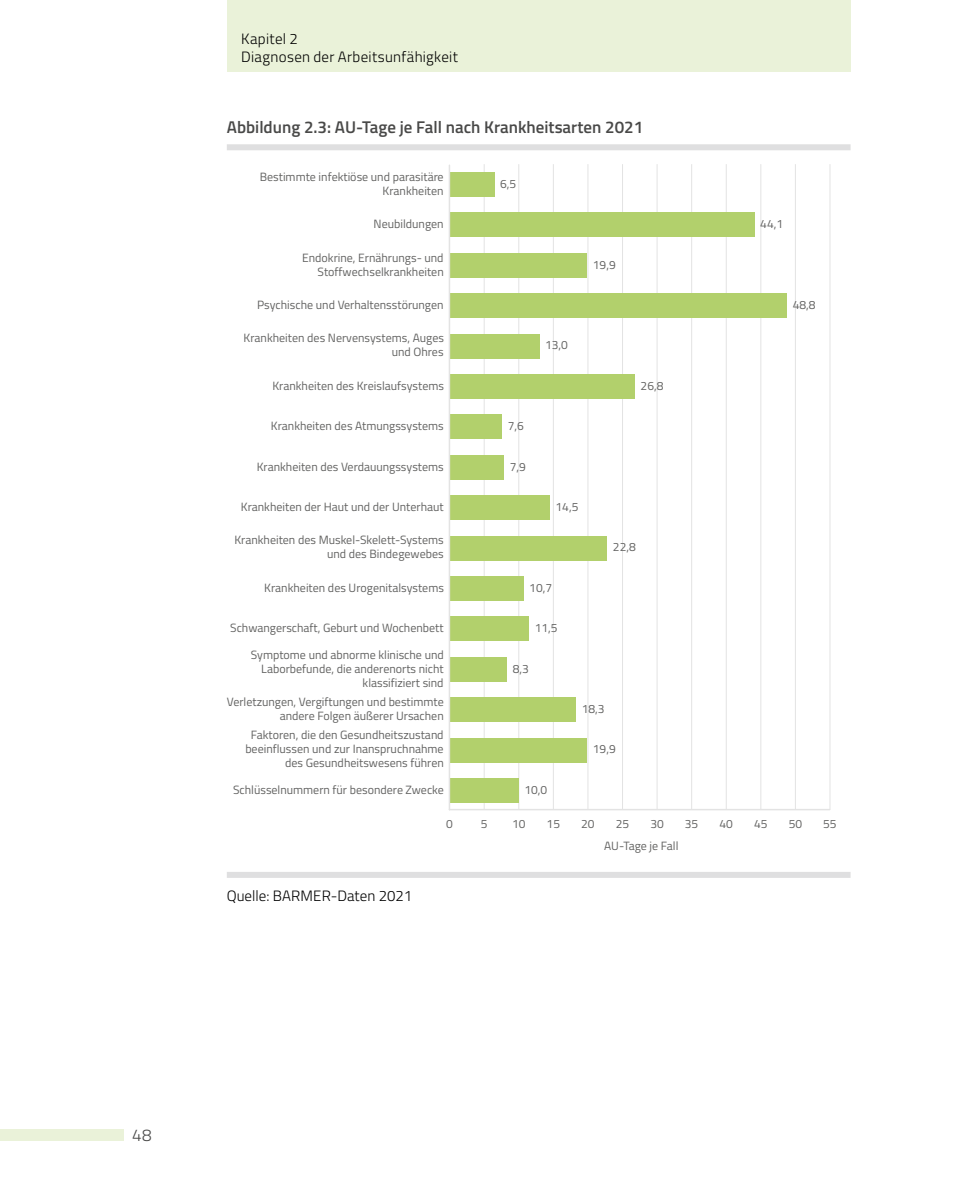
<style>
.page{position:relative;width:964px;height:1191px;background:#fff}
.page>*{position:absolute;margin:0;border:0;box-sizing:border-box;transform-origin:0 0}
.t1{font:600 17px "Titillium";color:#494948}
.t2{font:300 17px "Titillium";color:#494948}
.t3{font:300 15px/18px "Titillium";letter-spacing:.015em;color:#000}
.t4{font:12px/14px "Titillium";color:#636362;text-align:right}
</style>
<div class="page">
<div style="left:227px;top:0;width:623px;height:71px;background:#eaf2d9"></div>
<div style="left:227px;top:144px;width:623px;height:6px;background:#dfdfe0"></div>
<div style="left:227px;top:872px;width:623px;height:6px;background:#dfdfe0"></div>
<hr style="left:484px;top:164px;width:1px;height:645px;background:#e3e3e3">
<hr style="left:518px;top:164px;width:1px;height:645px;background:#e3e3e3">
<hr style="left:553px;top:164px;width:1px;height:645px;background:#e3e3e3">
<hr style="left:587px;top:164px;width:1px;height:645px;background:#e3e3e3">
<hr style="left:622px;top:164px;width:1px;height:645px;background:#e3e3e3">
<hr style="left:656px;top:164px;width:1px;height:645px;background:#e3e3e3">
<hr style="left:691px;top:164px;width:1px;height:645px;background:#e3e3e3">
<hr style="left:726px;top:164px;width:1px;height:645px;background:#e3e3e3">
<hr style="left:760px;top:164px;width:1px;height:645px;background:#e3e3e3">
<hr style="left:795px;top:164px;width:1px;height:645px;background:#e3e3e3">
<hr style="left:829px;top:164px;width:1px;height:645px;background:#e3e3e3">
<div style="left:450px;top:172px;width:44px;height:25px;background:#b2d06c"></div>
<div style="left:450px;top:212px;width:304px;height:25px;background:#b2d06c"></div>
<div style="left:450px;top:253px;width:137px;height:24px;background:#b2d06c"></div>
<div style="left:450px;top:293px;width:337px;height:25px;background:#b2d06c"></div>
<div style="left:450px;top:334px;width:89px;height:24px;background:#b2d06c"></div>
<div style="left:450px;top:374px;width:185px;height:25px;background:#b2d06c"></div>
<div style="left:450px;top:414px;width:52px;height:25px;background:#b2d06c"></div>
<div style="left:450px;top:455px;width:54px;height:24px;background:#b2d06c"></div>
<div style="left:450px;top:495px;width:100px;height:25px;background:#b2d06c"></div>
<div style="left:450px;top:535px;width:157px;height:25px;background:#b2d06c"></div>
<div style="left:450px;top:576px;width:74px;height:25px;background:#b2d06c"></div>
<div style="left:450px;top:616px;width:79px;height:25px;background:#b2d06c"></div>
<div style="left:450px;top:657px;width:57px;height:24px;background:#b2d06c"></div>
<div style="left:450px;top:697px;width:126px;height:25px;background:#b2d06c"></div>
<div style="left:450px;top:737px;width:137px;height:25px;background:#b2d06c"></div>
<div style="left:450px;top:778px;width:69px;height:24px;background:#b2d06c"></div>
<hr style="left:449px;top:809px;width:380px;height:1px;background:#e3e3e3">
<hr style="left:449px;top:165px;width:1px;height:644px;background:#e3e3e3">
<div style="left:0;top:1129px;width:123px;height:11px;background:#eaf2d9"></div>
<p class="t3" style="left:241px;top:29px;width:218px">Kapitel 2<br>Diagnosen der Arbeitsunfähigkeit</p>
<p class="t1" style="left:227px;top:114px;width:418px">Abbildung 2.3: AU-Tage je Fall nach Krankheitsarten 2021</p>
<p class="t4" style="left:260px;top:169px;width:185px">Bestimmte infektiöse und parasitäre<br>Krankheiten</p>
<p class="t4" style="left:374px;top:216px;width:72px">Neubildungen</p>
<p class="t4" style="left:302px;top:250px;width:143px">Endokrine, Ernährungs- und<br>Stoffwechselkrankheiten</p>
<p class="t4" style="left:257px;top:297px;width:188px">Psychische und Verhaltensstörungen</p>
<p class="t4" style="left:244px;top:330px;width:202px">Krankheiten des Nervensystems, Auges und Ohres</p>
<p class="t4" style="left:272px;top:378px;width:173px">Krankheiten des Kreislaufsystems</p>
<p class="t4" style="left:271px;top:418px;width:174px">Krankheiten des Atmungssystems</p>
<p class="t4" style="left:257px;top:459px;width:189px">Krankheiten des Verdauungssystems</p>
<p class="t4" style="left:241px;top:499px;width:204px">Krankheiten der Haut und der Unterhaut</p>
<p class="t4" style="left:234px;top:532px;width:211px">Krankheiten des Muskel-Skelett-Systems und des Bindegewebes</p>
<p class="t4" style="left:264px;top:580px;width:181px">Krankheiten des Urogenitalsystems</p>
<p class="t4" style="left:230px;top:620px;width:215px">Schwangerschaft, Geburt und Wochenbett</p>
<p class="t4" style="left:251px;top:647px;width:195px">Symptome und abnorme klinische und<br>Laborbefunde, die anderenorts nicht klassifiziert sind</p>
<p class="t4" style="left:227px;top:694px;width:218px">Verletzungen, Vergiftungen und bestimmte andere Folgen äußerer Ursachen</p>
<p class="t4" style="left:245px;top:727px;width:200px">Faktoren, die den Gesundheitszustand beeinflussen und zur Inanspruchnahme des Gesundheitswesens führen</p>
<p class="t4" style="left:233px;top:782px;width:212px">Schlüsselnummern für besondere Zwecke</p>
<p class="t4" style="left:500px;top:176px;width:18px">6,5</p>
<p class="t4" style="left:593px;top:257px;width:24px">19,9</p>
<p class="t4" style="left:545px;top:337px;width:24px">13,0</p>
<p class="t4" style="left:508px;top:418px;width:18px">7,6</p>
<p class="t4" style="left:510px;top:459px;width:18px">7,9</p>
<p class="t4" style="left:555px;top:499px;width:24px">14,5</p>
<p class="t4" style="left:529px;top:580px;width:24px">10,7</p>
<p class="t4" style="left:535px;top:620px;width:24px">11,5</p>
<p class="t4" style="left:513px;top:661px;width:18px">8,3</p>
<p class="t4" style="left:640px;top:378px;width:24px">26,8</p>
<p class="t4" style="left:613px;top:539px;width:24px">22,8</p>
<p class="t4" style="left:582px;top:701px;width:24px">18,3</p>
<p class="t4" style="left:524px;top:782px;width:24px">10,0</p>
<p class="t4" style="left:593px;top:741px;width:24px">19,9</p>
<p class="t4" style="left:760px;top:216px;width:24px">44,1</p>
<p class="t4" style="left:793px;top:297px;width:24px">48,8</p>
<p class="t4" style="left:446px;top:815px;width:8px">0</p>
<p class="t4" style="left:481px;top:815px;width:8px">5</p>
<p class="t4" style="left:512px;top:815px;width:15px">10</p>
<p class="t4" style="left:546px;top:815px;width:15px">15</p>
<p class="t4" style="left:581px;top:815px;width:15px">20</p>
<p class="t4" style="left:616px;top:815px;width:15px">25</p>
<p class="t4" style="left:650px;top:815px;width:15px">30</p>
<p class="t4" style="left:685px;top:815px;width:15px">35</p>
<p class="t4" style="left:719px;top:815px;width:15px">40</p>
<p class="t4" style="left:754px;top:815px;width:15px">45</p>
<p class="t4" style="left:788px;top:815px;width:15px">50</p>
<p class="t4" style="left:823px;top:815px;width:15px">55</p>
<p class="t3" style="left:227px;top:885px;width:187px">Quelle: BARMER-Daten 2021</p>
<p class="t4" style="left:604px;top:838px;width:76px">AU-Tage je Fall</p>
<h1 class="t2" style="left:132px;top:1122px;width:21px">48</h1>
</div>
